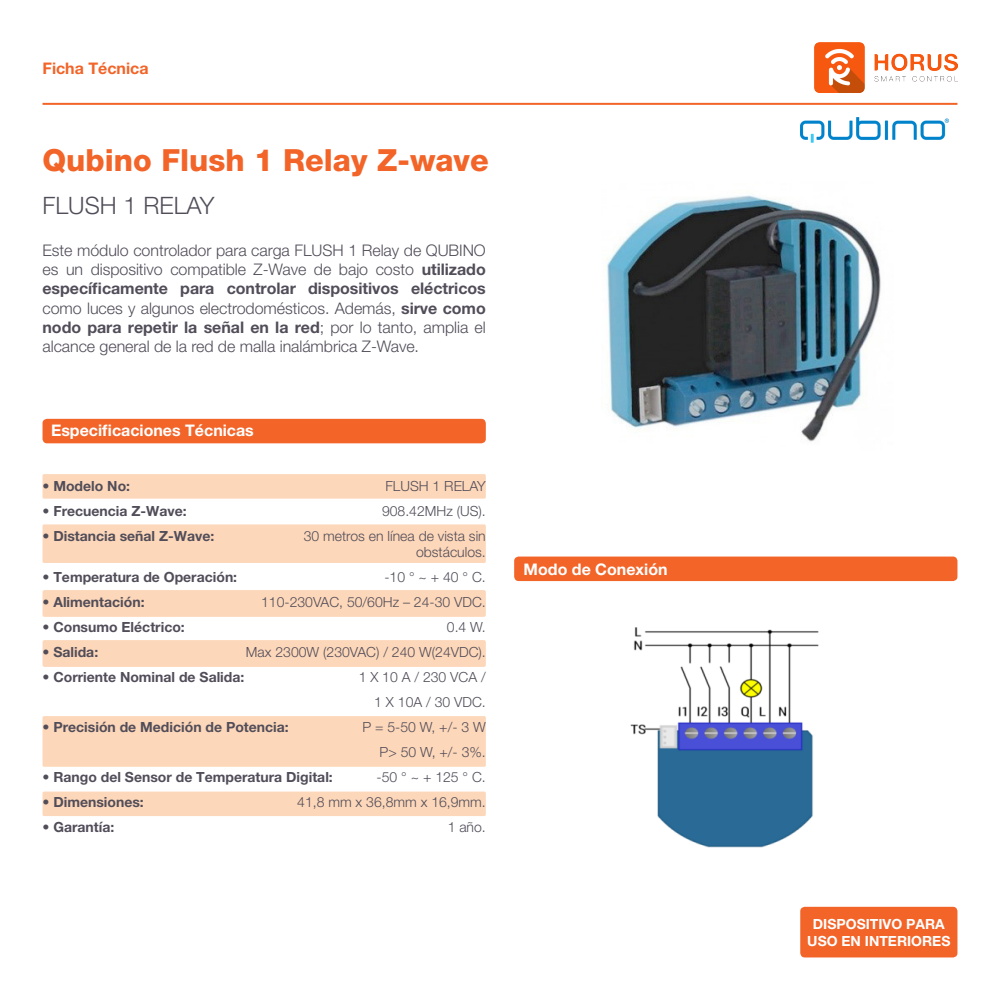
<style>
.page{position:relative;width:1000px;height:1000px;background:#fff}
.page>*{position:absolute;margin:0;border:0;box-sizing:border-box;transform-origin:0 0}
.t1{font:800 30.6px "Helvetica Neue LT Pro";color:#f26428}
.t2{font:300 24px "Helvetica Neue LT Pro";color:#514d59}
.t3{font:300 16px/19.2px "Helvetica Neue LT Pro";letter-spacing:-.005em;color:#514d59;text-align:justify}
.t4{font:700 16px "Helvetica Neue LT Pro";color:#fff}
.t5{font:700 16px "Helvetica Neue LT Pro";color:#f26428}
.t6{font:700 14px "Helvetica Neue LT Pro";color:#514d59}
.t7{font:300 14px/16.8px "Helvetica Neue LT Pro";color:#514d59;text-align:right}
.t8{font:700 14px/16.8px "Helvetica Neue LT Pro";color:#fff;text-align:center}
.s1{font-weight:700}
.s2{font-weight:300}
</style>
<div class="page">
<hr style="left:43px;top:103px;width:914px;height:2px;background:#f26428">
<img style="left:815px;top:43px;width:142px;height:50px">
<img style="left:606px;top:195px;width:275px;height:247px">
<div style="left:800px;top:907px;width:157px;height:50px;background:#f26428;border-radius:5px"></div>
<div style="left:514px;top:557px;width:443px;height:24px;background:#f26428;border-radius:5px"></div>
<div style="left:43px;top:419px;width:443px;height:24px;background:#f26428;border-radius:5px"></div>
<div style="left:43px;top:474px;width:443px;height:25px;background:#fdd7b9;border-radius:2px"></div>
<div style="left:43px;top:590px;width:443px;height:27px;background:#fdd7b9;border-radius:2px"></div>
<div style="left:43px;top:640px;width:443px;height:27px;background:#fdd7b9;border-radius:2px"></div>
<div style="left:43px;top:524px;width:443px;height:39px;background:#fdd7b9;border-radius:2px"></div>
<div style="left:43px;top:716px;width:443px;height:51px;background:#fdd7b9;border-radius:2px"></div>
<div style="left:43px;top:792px;width:443px;height:24px;background:#fdd7b9;border-radius:2px"></div>
<img style="left:630px;top:627px;width:189px;height:221px">
<img style="left:800px;top:117px;width:149px;height:26px">
<p class="t5" style="left:43px;top:58px;width:108px">Ficha Técnica</p>
<p class="t1" style="left:43px;top:142px;width:448px">Qubino Flush 1 Relay Z-wave</p>
<p class="t2" style="left:43px;top:191px;width:174px">FLUSH 1 RELAY</p>
<p class="t3" style="left:43px;top:240px;width:445px">Este módulo controlador para carga FLUSH 1 Relay de QUBINO es un dispositivo compatible Z-Wave de bajo costo <span class="s1">utilizado específicamente para controlar dispositivos eléctricos </span>como luces y algunos electrodomésticos. Además, <span class="s1">sirve como nodo para repetir la señal en la red</span>; por lo tanto, amplia el alcance general de la red de malla inalámbrica Z-Wave.</p>
<p class="t4" style="left:51px;top:420px;width:204px">Especificaciones Técnicas</p>
<p class="t6" style="left:43px;top:477px;width:89px"><span class="s2">•</span> Modelo No:</p>
<p class="t7" style="left:385px;top:477px;width:102px">FLUSH 1 RELAY</p>
<p class="t6" style="left:43px;top:502px;width:146px"><span class="s2">•</span> Frecuencia Z-Wave:</p>
<p class="t7" style="left:382px;top:502px;width:105px">908.42MHz (US).</p>
<p class="t6" style="left:43px;top:527px;width:173px"><span class="s2">•</span> Distancia señal Z-Wave:</p>
<p class="t7" style="left:304px;top:527px;width:184px">30 metros en línea de vista sin obstáculos.</p>
<p class="t6" style="left:43px;top:569px;width:196px"><span class="s2">•</span> Temperatura de Operación:</p>
<p class="t7" style="left:384px;top:569px;width:103px">-10 ° ~ + 40 ° C.</p>
<p class="t6" style="left:43px;top:594px;width:104px"><span class="s2">•</span> Alimentación:</p>
<p class="t7" style="left:261px;top:594px;width:226px">110-230VAC, 50/60Hz – 24-30 VDC.</p>
<p class="t6" style="left:43px;top:619px;width:144px"><span class="s2">•</span> Consumo Eléctrico:</p>
<p class="t7" style="left:447px;top:619px;width:40px">0.4 W.</p>
<p class="t6" style="left:43px;top:644px;width:57px"><span class="s2">•</span> Salida:</p>
<p class="t7" style="left:246px;top:644px;width:241px">Max 2300W (230VAC) / 240 W(24VDC).</p>
<p class="t6" style="left:43px;top:669px;width:203px"><span class="s2">•</span> Corriente Nominal de Salida:</p>
<p class="t7" style="left:359px;top:669px;width:129px">1 X 10 A / 230 VCA /</p>
<p class="t7" style="left:374px;top:694px;width:113px">1 X 10A / 30 VDC.</p>
<p class="t6" style="left:43px;top:719px;width:248px"><span class="s2">•</span> Precisión de Medición de Potencia:</p>
<p class="t7" style="left:362px;top:719px;width:125px">P = 5-50 W, +/- 3 W</p>
<p class="t7" style="left:380px;top:744px;width:108px">P&gt; 50 W, +/- 3%.</p>
<p class="t6" style="left:43px;top:769px;width:292px"><span class="s2">•</span> Rango del Sensor de Temperatura Digital:</p>
<p class="t7" style="left:377px;top:769px;width:111px">-50 ° ~ + 125 ° C.</p>
<p class="t6" style="left:43px;top:794px;width:103px"><span class="s2">•</span> Dimensiones:</p>
<p class="t7" style="left:297px;top:794px;width:190px">41,8 mm x 36,8mm x 16,9mm.</p>
<p class="t6" style="left:43px;top:819px;width:73px"><span class="s2">•</span> Garantía:</p>
<p class="t7" style="left:448px;top:819px;width:40px">1 año.</p>
<p class="t4" style="left:524px;top:559px;width:145px">Modo de Conexión</p>
<p class="t8" style="left:807px;top:915px;width:145px">DISPOSITIVO PARA<br>USO EN INTERIORES</p>
</div>
